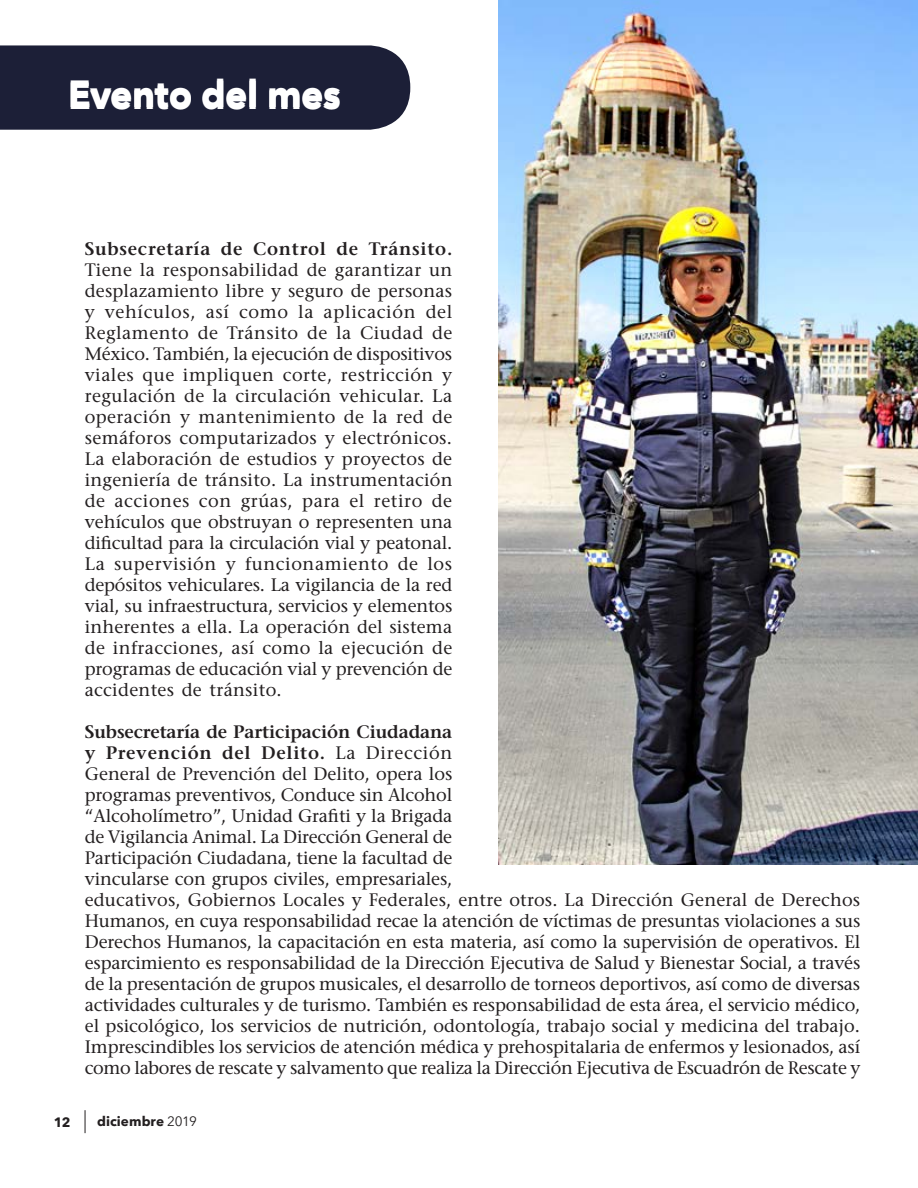
<style>
.page{position:relative;width:918px;height:1188px;background:#fff}
.page>*{position:absolute;margin:0;border:0;box-sizing:border-box;transform-origin:0 0}
.t1{font:700 37.5px "Avenir Next LT Pro";letter-spacing:-.01em;color:#fff}
.t2{font:500 18px/21px "Stone Serif Std";letter-spacing:-.01em;color:#231f20;text-align:justify}
.t3{font:600 18px "Stone Serif Std";letter-spacing:.04em;color:#231f20}
.t4{font:700 13.5px "Avenir Next LT Pro";letter-spacing:.005em;color:#231f20}
.s1{font-weight:600}
.s2{font-weight:400}
</style>
<div class="page">
<svg style="left:85px;top:1110px;width:1px;height:23px"></svg>
<div style="left:0;top:45px;width:410px;height:85px;background:#1c1f37"></div>
<img style="left:499px;top:0;width:419px;height:864px">
<h1 class="t1" style="left:68px;top:71px;width:274px">Evento del mes</h1>
<p class="t3" style="left:85px;top:238px;width:369px">Subsecretaría de Control de Tránsito.</p>
<p class="t2" style="left:85px;top:259px;width:369px">Tiene la responsabilidad de garantizar un desplazamiento libre y seguro de personas y vehículos, así como la aplicación del Reglamento de Tránsito de la Ciudad de México. También, la ejecución de dispositivos viales que impliquen corte, restricción y regulación de la circulación vehicular. La operación y mantenimiento de la red de semáforos computarizados y electrónicos.<br>La elaboración de estudios y proyectos de ingeniería de tránsito. La instrumentación de acciones con grúas, para el retiro de vehículos que obstruyan o representen una dificultad para la circulación vial y peatonal.<br>La supervisión y funcionamiento de los depósitos vehiculares. La vigilancia de la red vial, su infraestructura, servicios y elementos inherentes a ella. La operación del sistema de infracciones, así como la ejecución de programas de educación vial y prevención de accidentes de tránsito.</p>
<p class="t2" style="left:85px;top:722px;width:777px;text-align:left"><span class="s1">Subsecretaría de Participación Ciudadana<br>y Prevención del Delito.</span> La Dirección<br>General de Prevención del Delito, opera los<br>programas preventivos, Conduce sin Alcohol<br>“Alcoholímetro”, Unidad Grafiti y la Brigada<br>de Vigilancia Animal. La Dirección General de<br>Participación Ciudadana, tiene la facultad de<br>vincularse con grupos civiles, empresariales,<br>educativos, Gobiernos Locales y Federales, entre otros. La Dirección General de Derechos Humanos, en cuya responsabilidad recae la atención de víctimas de presuntas violaciones a sus Derechos Humanos, la capacitación en esta materia, así como la supervisión de operativos. El esparcimiento es responsabilidad de la Dirección Ejecutiva de Salud y Bienestar Social, a través de la presentación de grupos musicales, el desarrollo de torneos deportivos, así como de diversas actividades culturales y de turismo. También es responsabilidad de esta área, el servicio médico, el psicológico, los servicios de nutrición, odontología, trabajo social y medicina del trabajo.<br>Imprescindibles los servicios de atención médica y prehospitalaria de enfermos y lesionados, así como labores de rescate y salvamento que realiza la Dirección Ejecutiva de Escuadrón de Rescate y</p>
<p class="t4" style="left:54px;top:1114px;width:18px">12</p>
<p class="t4" style="left:97px;top:1113px;width:101px">diciembre <span class="s2">2019</span></p>
</div>
